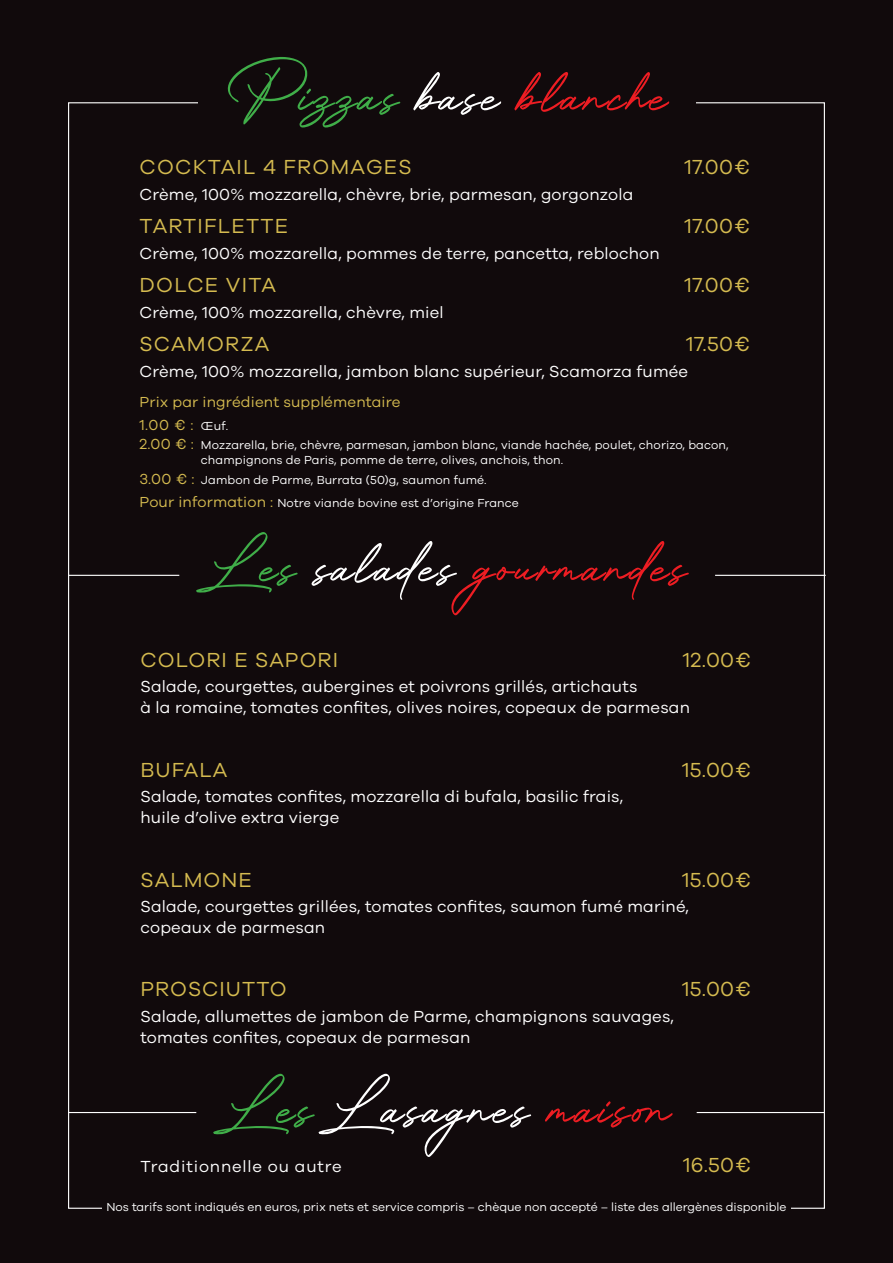
<style>
.page{position:relative;width:893px;height:1263px;background:#110a0c}
.page>*{position:absolute;margin:0;border:0;box-sizing:border-box;transform-origin:0 0}
.t1{font:72px "Brother Signature";letter-spacing:.03em;color:#ee1d23}
.t2{font:72px "Brother Signature";letter-spacing:.03em;color:#fff}
.t3{font:21px "Galano Grotesque";letter-spacing:.05em;color:#d5bb50}
.t4{font:16.5px/21px "Galano Grotesque";letter-spacing:.01em;color:#fff}
.t5{font:16.5px "Galano Grotesque";letter-spacing:.05em;color:#fff}
.t6{font:15px/23.5px "Galano Grotesque";letter-spacing:.01em;color:#d5bb50}
.t7{font:12px/15px "Galano Grotesque";letter-spacing:.01em;color:#fff}
.s1{color:#40ae49}
.s2{color:#fff}
.s3{font-size:12px;color:#fff}
.s4{font-size:15px;color:#d5bb50}
.s5{color:#ee1d23}
</style>
<div class="page">
<hr style="left:69px;top:575px;width:110px;height:1px;background:#fff">
<hr style="left:715px;top:575px;width:111px;height:1px;background:#fff">
<hr style="left:69px;top:1112px;width:127px;height:1px;background:#fff">
<hr style="left:697px;top:1112px;width:127px;height:1px;background:#fff">
<h1 class="t1" style="left:226px;top:41px;width:442px"><span class="s1">Pizzas</span> <span class="s2">base</span> blanche</h1>
<p class="t3" style="left:140px;top:155px;width:274px">COCKTAIL 4 FROMAGES</p>
<p class="t3" style="left:684px;top:155px;width:67px">17.00€</p>
<p class="t4" style="left:139px;top:183px;width:495px">Crème, 100% mozzarella, chèvre, brie, parmesan, gorgonzola</p>
<p class="t3" style="left:140px;top:214px;width:150px">TARTIFLETTE</p>
<p class="t3" style="left:684px;top:214px;width:67px">17.00€</p>
<p class="t4" style="left:139px;top:242px;width:522px">Crème, 100% mozzarella, pommes de terre, pancetta, reblochon</p>
<p class="t3" style="left:140px;top:273px;width:138px">DOLCE VITA</p>
<p class="t3" style="left:684px;top:273px;width:67px">17.00€</p>
<p class="t4" style="left:139px;top:301px;width:306px">Crème, 100% mozzarella, chèvre, miel</p>
<p class="t3" style="left:140px;top:332px;width:131px">SCAMORZA</p>
<p class="t3" style="left:686px;top:332px;width:65px">17.50€</p>
<p class="t4" style="left:139px;top:360px;width:550px">Crème, 100% mozzarella, jambon blanc supérieur, Scamorza fumée</p>
<p class="t6" style="left:139px;top:389px;width:263px">Prix par ingrédient supplémentaire<br>1.00 € : <span class="s3">Œuf.</span></p>
<p class="t7" style="left:201px;top:437px;width:529px;text-indent:-61px"><span class="s4">2.00 € :</span> Mozzarella, brie, chèvre, parmesan, jambon blanc, viande hachée, poulet, chorizo, bacon, champignons de Paris, pomme de terre, olives, anchois, thon.</p>
<p class="t7" style="left:139px;top:467px;width:381px;line-height:23.5px"><span class="s4">3.00 € :</span> Jambon de Parme, Burrata (50)g, saumon fumé.<br><span class="s4">Pour information :</span> Notre viande bovine est d’origine France</p>
<h1 class="t1" style="left:208px;top:512px;width:480px"><span class="s1">Les</span> <span class="s2">salades</span> gourmandes</h1>
<p class="t3" style="left:140px;top:647px;width:199px">COLORI E SAPORI</p>
<p class="t3" style="left:683px;top:647px;width:70px">12.00€</p>
<p class="t4" style="left:140px;top:676px;width:551px">Salade, courgettes, aubergines et poivrons grillés, artichauts<br>à la romaine, tomates confites, olives noires, copeaux de parmesan</p>
<p class="t3" style="left:140px;top:757px;width:88px">BUFALA</p>
<p class="t3" style="left:682px;top:757px;width:70px">15.00€</p>
<p class="t4" style="left:140px;top:785px;width:484px">Salade, tomates confites, mozzarella di bufala, basilic frais, huile d’olive extra vierge</p>
<p class="t3" style="left:140px;top:867px;width:113px">SALMONE</p>
<p class="t3" style="left:682px;top:867px;width:70px">15.00€</p>
<p class="t4" style="left:140px;top:895px;width:550px">Salade, courgettes grillées, tomates confites, saumon fumé mariné, copeaux de parmesan</p>
<p class="t3" style="left:140px;top:977px;width:148px">PROSCIUTTO</p>
<p class="t3" style="left:682px;top:977px;width:70px">15.00€</p>
<p class="t4" style="left:140px;top:1005px;width:535px">Salade, allumettes de jambon de Parme, champignons sauvages, tomates confites, copeaux de parmesan</p>
<h1 class="t2" style="left:225px;top:1054px;width:449px"><span class="s1">Les</span> Lasagnes <span class="s5">maison</span></h1>
<p class="t5" style="left:140px;top:1157px;width:203px">Traditionnelle ou autre</p>
<p class="t3" style="left:683px;top:1152px;width:69px">16.50€</p>
<p class="t7" style="left:107px;top:1199px;width:681px">Nos tarifs sont indiqués en euros, prix nets et service compris – chèque non accepté – liste des allergènes disponible</p>
</div>
